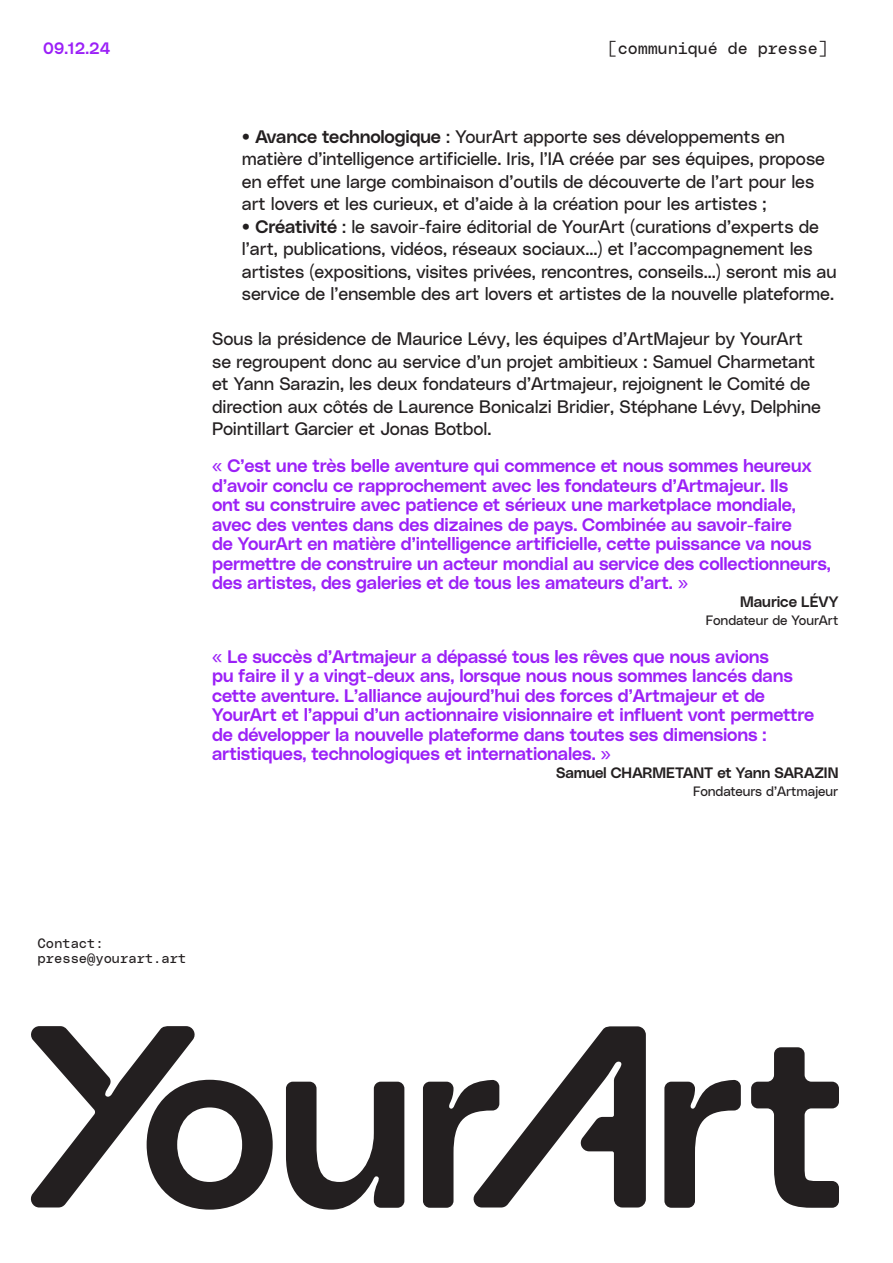
<style>
.page{position:relative;width:893px;height:1263px;background:#fff}
.page>*{position:absolute;margin:0;border:0;box-sizing:border-box;transform-origin:0 0}
.COURANT{font:18px/22.5px "Poly Sans Neutral";letter-spacing:-.01em;color:#231f20}
.ADRESSE{font:18px/19.5px "Poly Sans Median";letter-spacing:-.01em;color:#9b20f7}
.KEYWORDS{font:16.5px "Poly Sans Neutral Mono";color:#231f20}
.ADRESSE-2{font:16.5px "Poly Sans Median";color:#9b20f7}
.COURANT-2{font:15px "Poly Sans Median";color:#231f20}
.t1{font:13.65px/15.6px "Poly Sans Neutral Mono";color:#231f20}
.COURANT-3{font:13.5px "Poly Sans Neutral";letter-spacing:-.01em;color:#231f20}
.s1{font-family:"Poly Sans Median"}
</style>
<div class="page">
<svg style="left:286px;top:1082px;width:118px;height:128px"></svg>
<svg style="left:423px;top:1026px;width:223px;height:182px"></svg>
<svg style="left:664px;top:1080px;width:77px;height:128px"></svg>
<svg style="left:751px;top:1047px;width:88px;height:161px"></svg>
<svg style="left:30px;top:1026px;width:243px;height:184px"></svg>
<p class="ADRESSE-2" style="left:43px;top:35px;width:69px">09.12.24</p>
<p class="KEYWORDS" style="left:608px;top:36px;width:221px">[communiqué de presse]</p>
<p class="COURANT" style="left:242px;top:124px;width:585px">• <span class="s1">Avance technologique</span> : YourArt apporte ses développements en matière d’intelligence artificielle. Iris, l’IA créée par ses équipes, propose en effet une large combinaison d’outils de découverte de l’art pour les art lovers et les curieux, et d’aide à la création pour les artistes ;</p>
<p class="COURANT" style="left:242px;top:214px;width:596px">• <span class="s1">Créativité</span> : le savoir-faire éditorial de YourArt (curations d’experts de l’art, publications, vidéos, réseaux sociaux…) et l’accompagnement les artistes (expositions, visites privées, rencontres, conseils…) seront mis au service de l’ensemble des art lovers et artistes de la nouvelle plateforme.</p>
<p class="COURANT" style="left:212px;top:326px;width:610px">Sous la présidence de Maurice Lévy, les équipes d’ArtMajeur by YourArt se regroupent donc au service d’un projet ambitieux : Samuel Charmetant et Yann Sarazin, les deux fondateurs d’Artmajeur, rejoignent le Comité de direction aux côtés de Laurence Bonicalzi Bridier, Stéphane Lévy, Delphine Pointillart Garcier et Jonas Botbol.</p>
<p class="ADRESSE" style="left:212px;top:455px;width:620px">« C’est une très belle aventure qui commence et nous sommes heureux d’avoir conclu ce rapprochement avec les fondateurs d’Artmajeur. Ils<br>ont su construire avec patience et sérieux une marketplace mondiale, avec des ventes dans des dizaines de pays. Combinée au savoir-faire<br>de YourArt en matière d’intelligence artificielle, cette puissance va nous permettre de construire un acteur mondial au service des collectionneurs, des artistes, des galeries et de tous les amateurs d’art. »</p>
<p class="COURANT-2" style="left:740px;top:590px;width:100px">Maurice LÉVY</p>
<p class="COURANT-3" style="left:706px;top:610px;width:134px">Fondateur de YourArt</p>
<p class="ADRESSE" style="left:212px;top:645px;width:603px">« Le succès d’Artmajeur a dépassé tous les rêves que nous avions<br>pu faire il y a vingt-deux ans, lorsque nous nous sommes lancés dans cette aventure. L’alliance aujourd’hui des forces d’Artmajeur et de YourArt et l’appui d’un actionnaire visionnaire et influent vont permettre de développer la nouvelle plateforme dans toutes ses dimensions : artistiques, technologiques et internationales. »</p>
<p class="COURANT-2" style="left:556px;top:761px;width:284px">Samuel CHARMETANT et Yann SARAZIN</p>
<p class="COURANT-3" style="left:693px;top:781px;width:147px">Fondateurs d’Artmajeur</p>
<p class="t1" style="left:38px;top:934px;width:150px">Contact: presse@yourart.art</p>
</div>
